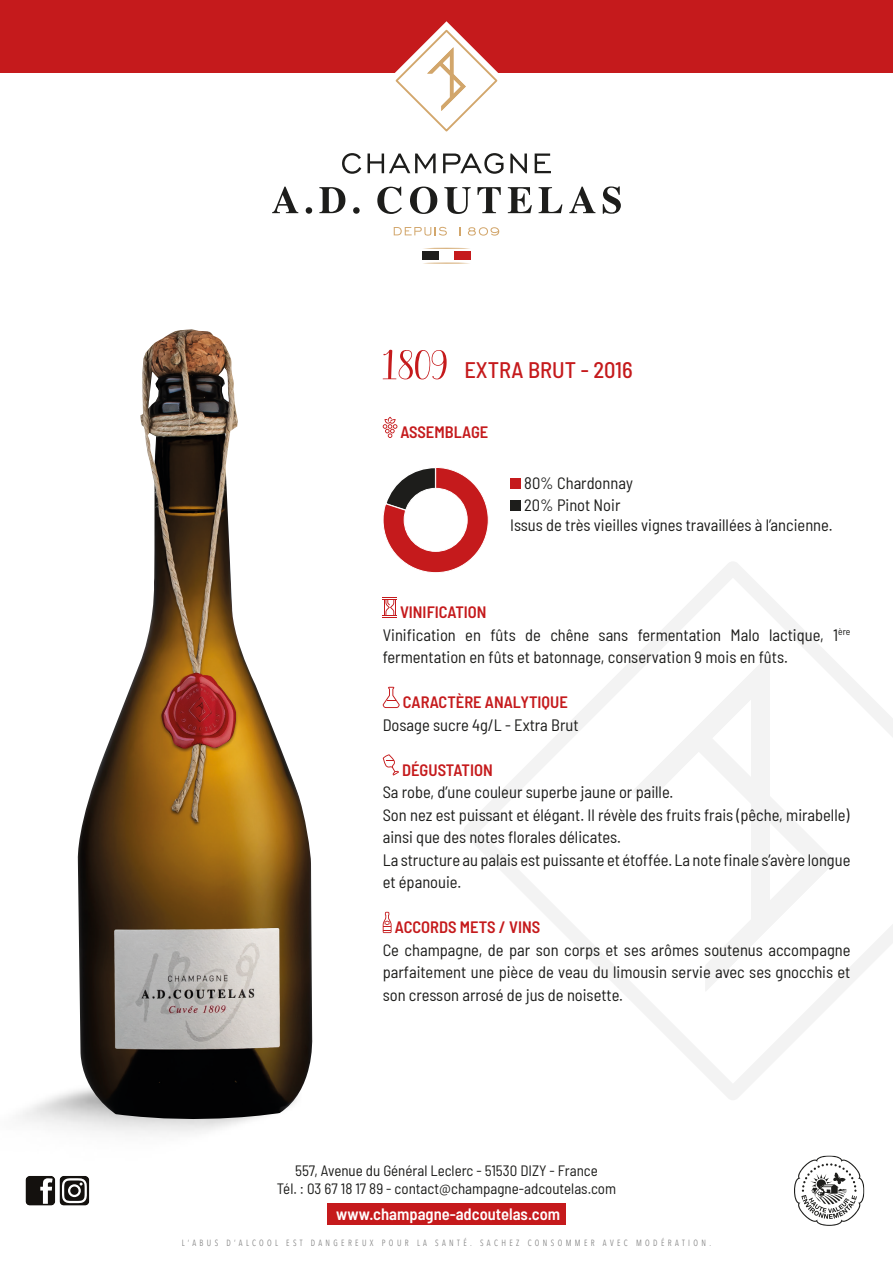
<style>
.page{position:relative;width:893px;height:1263px;background:#fff}
.page>*{position:absolute;margin:0;border:0;box-sizing:border-box;transform-origin:0 0}
.t1{font:51px "hellohoney Personal Use";color:#c51a1c}
.t2{font:500 semi-condensed 22.5px "Barlow";color:#c51a1c}
.t3{font:semi-condensed 16.5px/22.5px "Barlow";color:#1d1d1b}
.t4{font:600 semi-condensed 16.5px "Barlow";color:#c51a1c}
.t5{font:600 semi-condensed 16.5px "Barlow";color:#fff}
.t6{font:semi-condensed 15px "Barlow";color:#1d1d1b}
.txt_maigre_cuvée{font:9px "Avenir Next Condensed";letter-spacing:.42em;color:#878787;scale:.9 1}
</style>
<div class="page">
<div style="left:0;top:0;width:893px;height:72px;background:#c51a1c"></div>
<svg style="left:272px;top:187px;width:26px;height:26px"></svg>
<svg style="left:306px;top:207px;width:6px;height:7px"></svg>
<svg style="left:319px;top:187px;width:26px;height:26px"></svg>
<svg style="left:353px;top:207px;width:7px;height:7px"></svg>
<svg style="left:377px;top:187px;width:25px;height:27px"></svg>
<svg style="left:410px;top:187px;width:27px;height:27px"></svg>
<svg style="left:444px;top:187px;width:27px;height:27px"></svg>
<svg style="left:477px;top:187px;width:24px;height:26px"></svg>
<svg style="left:508px;top:187px;width:24px;height:26px"></svg>
<svg style="left:539px;top:187px;width:23px;height:26px"></svg>
<svg style="left:569px;top:187px;width:26px;height:26px"></svg>
<svg style="left:603px;top:186px;width:18px;height:28px"></svg>
<svg style="left:342px;top:153px;width:19px;height:21px"></svg>
<svg style="left:367px;top:154px;width:69px;height:19px"></svg>
<svg style="left:443px;top:153px;width:60px;height:21px"></svg>
<svg style="left:510px;top:154px;width:17px;height:19px"></svg>
<svg style="left:535px;top:154px;width:16px;height:19px"></svg>
<svg style="left:386px;top:21px;width:121px;height:111px"></svg>
<svg style="left:394px;top:227px;width:53px;height:9px"></svg>
<svg style="left:468px;top:227px;width:31px;height:9px"></svg>
<svg style="left:423px;top:263px;width:47px;height:1px"></svg>
<svg style="left:423px;top:248px;width:47px;height:1px"></svg>
<div style="left:454px;top:251px;width:16px;height:9px;background:#c51a1c"></div>
<div style="left:422px;top:251px;width:17px;height:9px;background:#1d1d1b"></div>
<img style="left:76px;top:329px;width:237px;height:796px">
<svg style="left:464px;top:562px;width:429px;height:538px"></svg>
<svg style="left:630px;top:654px;width:205px;height:338px"></svg>
<div style="left:327px;top:1203px;width:239px;height:22px;background:#c51a1c"></div>
<svg style="left:383px;top:417px;width:14px;height:21px"></svg>
<svg style="left:383px;top:467px;width:106px;height:106px"></svg>
<div style="left:404px;top:488px;width:63px;height:63px;background:#fff;border-radius:50%"></div>
<div style="left:404px;top:488px;width:64px;height:64px;border:1px solid #fff;border-radius:50%"></div>
<svg style="left:383px;top:597px;width:14px;height:21px"></svg>
<svg style="left:383px;top:687px;width:17px;height:21px"></svg>
<svg style="left:383px;top:754px;width:16px;height:21px"></svg>
<svg style="left:383px;top:912px;width:9px;height:21px"></svg>
<svg style="left:794px;top:1155px;width:70px;height:71px"></svg>
<svg style="left:26px;top:1176px;width:63px;height:29px"></svg>
<div style="left:510px;top:478px;width:11px;height:10px;background:#c51a1c"></div>
<div style="left:510px;top:500px;width:11px;height:11px;background:#1d1d1b"></div>
<p class="t1" style="left:383px;top:337px;width:68px">1809</p>
<p class="t2" style="left:464px;top:354px;width:170px">EXTRA BRUT - 2016</p>
<p class="t4" style="left:400px;top:420px;width:89px">ASSEMBLAGE</p>
<p class="t3" style="left:524px;top:470px;width:110px">80% Chardonnay</p>
<p class="t3" style="left:524px;top:493px;width:98px">20% Pinot Noir</p>
<p class="t3" style="left:510px;top:512px;width:324px">Issus de très vieilles vignes travaillées à l’ancienne.</p>
<p class="t4" style="left:400px;top:600px;width:88px">VINIFICATION</p>
<p class="t3" style="left:383px;top:622px;width:469px">Vinification en fûts de chêne sans fermentation Malo lactique, 1<sup>ère </sup>fermentation en fûts et batonnage, conservation 9 mois en fûts.</p>
<p class="t4" style="left:403px;top:690px;width:166px">CARACTÈRE ANALYTIQUE</p>
<p class="t3" style="left:383px;top:712px;width:197px">Dosage sucre 4g/L - Extra Brut</p>
<p class="t4" style="left:402px;top:758px;width:92px">DÉGUSTATION</p>
<p class="t3" style="left:383px;top:780px;width:292px">Sa robe, d’une couleur superbe jaune or paille.</p>
<p class="t3" style="left:383px;top:802px;width:468px">Son nez est puissant et élégant. Il révèle des fruits frais (pêche, mirabelle)</p>
<p class="t3" style="left:383px;top:825px;width:240px">ainsi que des notes florales délicates.</p>
<p class="t3" style="left:383px;top:847px;width:469px">La structure au palais est puissante et étoffée. La note finale s’avère longue</p>
<p class="t3" style="left:383px;top:870px;width:80px">et épanouie.</p>
<p class="t4" style="left:395px;top:915px;width:147px">ACCORDS METS / VINS</p>
<p class="t3" style="left:383px;top:937px;width:469px;text-align:justify">Ce champagne, de par son corps et ses arômes soutenus accompagne parfaitement une pièce de veau du limousin servie avec ses gnocchis et son cresson arrosé de jus de noisette.</p>
<p class="t6" style="left:295px;top:1160px;width:304px">557, Avenue du Général Leclerc - 51530 DIZY - France</p>
<p class="t6" style="left:277px;top:1178px;width:341px">Tél. : 03 67 18 17 89 - contact@champagne-adcoutelas.com</p>
<p class="t5" style="left:336px;top:1202px;width:225px">www.champagne-adcoutelas.com</p>
<p class="txt_maigre_cuvée" style="left:182px;top:1235px;width:590px">L’ABUS D’ALCOOL EST DANGEREUX POUR LA SANTÉ. SACHEZ CONSOMMER AVEC MODÉRATION.</p>
</div>
